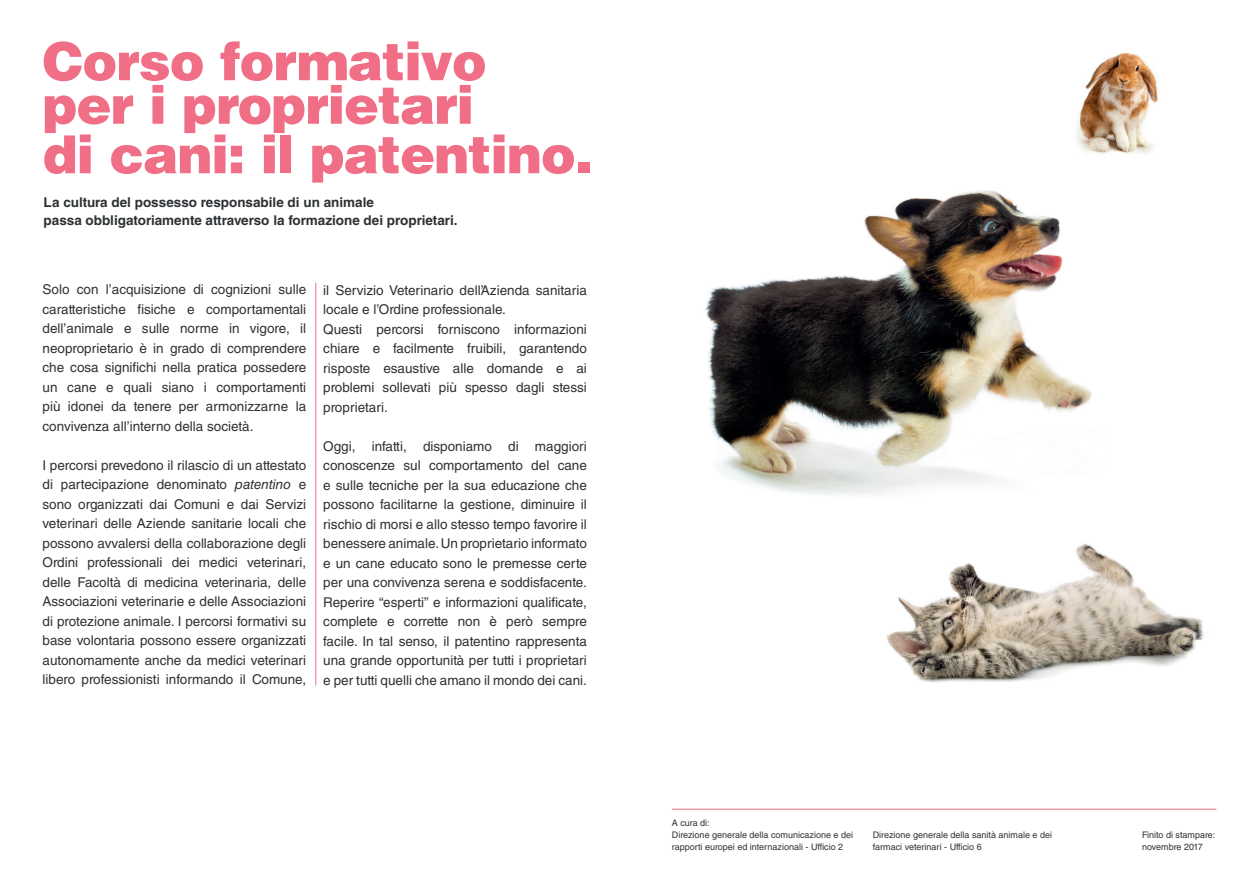
<style>
.page{position:relative;width:1259px;height:893px;background:#fff}
.page>*{position:absolute;margin:0;border:0;box-sizing:border-box;transform-origin:0 0}
.t1{font:900 52.5px/43.5px "Helvetica LT Std";letter-spacing:-.02em;color:#f16f86}
.t2{font:13.5px/19.5px "Helvetica LT Std";color:#2e3134;text-align:justify}
.t3{font:700 13.5px/18px "Helvetica LT Std";color:#2e3134}
.t4{font:9px/12px "Helvetica LT Std";color:#2e3134}
.s1{font-style:italic}
</style>
<div class="page">
<hr style="left:315px;top:283px;width:1px;height:402px;background:#f16f86">
<hr style="left:672px;top:809px;width:544px;height:1px;background:#f16f86">
<img style="left:887px;top:544px;width:320px;height:139px">
<img style="left:704px;top:190px;width:388px;height:305px">
<img style="left:1076px;top:53px;width:82px;height:101px">
<h1 class="t1" style="left:43px;top:38px;width:446px">Corso formativo per i proprietari</h1>
<h1 class="t1" style="left:43px;top:131px;width:551px">di cani: il patentino.</h1>
<p class="t3" style="left:44px;top:193px;width:415px">La cultura del possesso responsabile di un animale<br>passa obbligatoriamente attraverso la formazione dei proprietari.</p>
<p class="t2" style="left:43px;top:280px;width:265px">Solo con l’acquisizione di cognizioni sulle caratteristiche fisiche e comportamentali dell’animale e sulle norme in vigore, il neoproprietario è in grado di comprendere che cosa significhi nella pratica possedere un cane e quali siano i comportamenti più idonei da tenere per armonizzarne la convivenza all’interno della società.</p>
<p class="t2" style="left:43px;top:455px;width:265px">I percorsi prevedono il rilascio di un attestato di partecipazione denominato <span class="s1">patentino</span> e sono organizzati dai Comuni e dai Servizi veterinari delle Aziende sanitarie locali che possono avvalersi della collaborazione degli Ordini professionali dei medici veterinari, delle Facoltà di medicina veterinaria, delle Associazioni veterinarie e delle Associazioni di protezione animale. I percorsi formativi su base volontaria possono essere organizzati autonomamente anche da medici veterinari libero professionisti informando il Comune,</p>
<p class="t2" style="left:323px;top:280px;width:265px;text-align:left">il Servizio Veterinario dell’Azienda sanitaria locale e l’Ordine professionale.<br>Questi percorsi forniscono informazioni chiare e facilmente fruibili, garantendo risposte esaustive alle domande e ai problemi sollevati più spesso dagli stessi proprietari.</p>
<p class="t2" style="left:323px;top:436px;width:265px">Oggi, infatti, disponiamo di maggiori conoscenze sul comportamento del cane e sulle tecniche per la sua educazione che possono facilitarne la gestione, diminuire il rischio di morsi e allo stesso tempo favorire il benessere animale. Un proprietario informato e un cane educato sono le premesse certe per una convivenza serena e soddisfacente.<br>Reperire “esperti” e informazioni qualificate, complete e corrette non è però sempre facile. In tal senso, il patentino rappresenta una grande opportunità per tutti i proprietari e per tutti quelli che amano il mondo dei cani.</p>
<p class="t4" style="left:672px;top:817px;width:183px">A cura di:<br>Direzione generale della comunicazione e dei rapporti europei ed internazionali - Ufficio 2</p>
<p class="t4" style="left:873px;top:829px;width:181px">Direzione generale della sanità animale e dei farmaci veterinari - Ufficio 6</p>
<p class="t4" style="left:1142px;top:829px;width:75px">Finito di stampare: novembre 2017</p>
</div>
